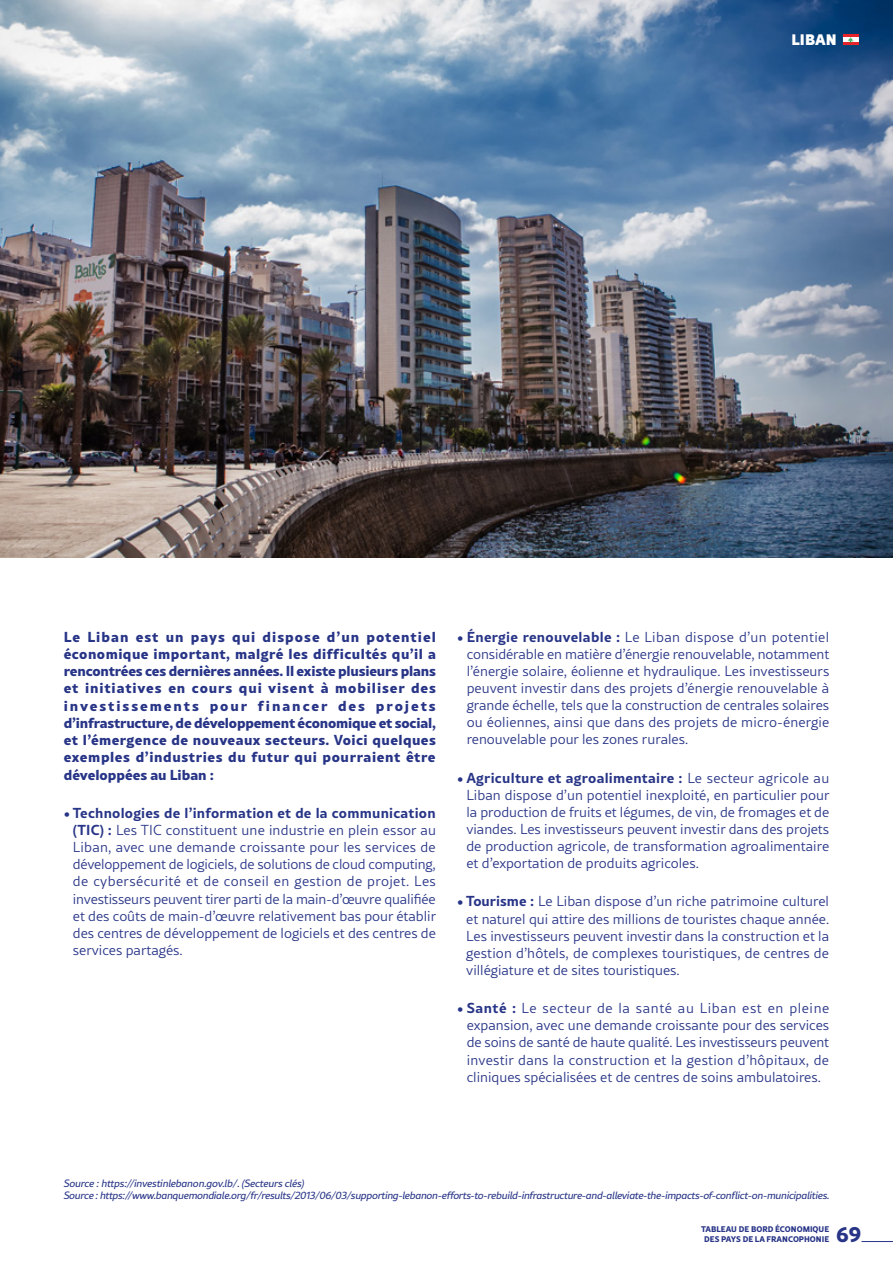
<style>
.page{position:relative;width:893px;height:1263px;background:#fff}
.page>*{position:absolute;margin:0;border:0;box-sizing:border-box;transform-origin:0 0}
.t1{font:800 21.6px "Rival Sans";color:#283587}
.Rubriquage{font:900 15px "Rival Sans";letter-spacing:.01em;color:#fff}
.BODY{font:300 14.25px/17.1px "Rival Sans";color:#283587;text-align:justify}
.Chapo_1{font:800 14.25px/17.2px "Rival Sans";letter-spacing:.045em;color:#283587;text-align:justify}
.Notes_bas_de_page{font:italic 10.5px "Rival Sans";letter-spacing:-.03em;color:#283587}
.t2{font:800 8.1px/9.8px "Rival Sans";color:#283587;text-align:center}
.s1{font-weight:700}
</style>
<div class="page">
<img style="left:0;top:0;width:893px;height:557px">
<svg style="left:843px;top:35px;width:16px;height:10px"></svg>
<hr style="left:861px;top:1241px;width:32px;height:1px;background:#283587">
<p class="Rubriquage" style="left:791px;top:27px;width:47px">LIBAN</p>
<p class="Chapo_1" style="left:64px;top:627px;width:374px">Le Liban est un pays qui dispose d’un potentiel économique important, malgré les difficultés qu’il a rencontrées ces dernières années. Il existe plusieurs plans et initiatives en cours qui visent à mobiliser des investissements pour financer des projets d’infrastructure, de développement économique et social, et l’émergence de nouveaux secteurs. Voici quelques exemples d’industries du futur qui pourraient être développées au Liban :</p>
<p class="BODY" style="left:73px;top:804px;width:365px;text-indent:-9px"><span class="s1">• Technologies de l’information et de la communication (TIC) :</span> Les TIC constituent une industrie en plein essor au Liban, avec une demande croissante pour les services de développement de logiciels, de solutions de cloud computing, de cybersécurité et de conseil en gestion de projet. Les investisseurs peuvent tirer parti de la main-d’œuvre qualifiée et des coûts de main-d’œuvre relativement bas pour établir des centres de développement de logiciels et des centres de services partagés.</p>
<p class="BODY" style="left:467px;top:628px;width:364px;text-indent:-10px"><span class="s1">• Énergie renouvelable :</span> Le Liban dispose d’un potentiel considérable en matière d’énergie renouvelable, notamment l’énergie solaire, éolienne et hydraulique. Les investisseurs peuvent investir dans des projets d’énergie renouvelable à grande échelle, tels que la construction de centrales solaires ou éoliennes, ainsi que dans des projets de micro-énergie renouvelable pour les zones rurales.</p>
<p class="BODY" style="left:466px;top:769px;width:365px;text-indent:-9px"><span class="s1">• Agriculture et agroalimentaire :</span> Le secteur agricole au Liban dispose d’un potentiel inexploité, en particulier pour la production de fruits et légumes, de vin, de fromages et de viandes. Les investisseurs peuvent investir dans des projets de production agricole, de transformation agroalimentaire et d’exportation de produits agricoles.</p>
<p class="BODY" style="left:466px;top:893px;width:364px;text-indent:-9px"><span class="s1">• Tourisme :</span> Le Liban dispose d’un riche patrimoine culturel et naturel qui attire des millions de touristes chaque année.<br>Les investisseurs peuvent investir dans la construction et la gestion d’hôtels, de complexes touristiques, de centres de villégiature et de sites touristiques.</p>
<p class="BODY" style="left:467px;top:1000px;width:364px;text-indent:-10px"><span class="s1">• Santé :</span> Le secteur de la santé au Liban est en pleine expansion, avec une demande croissante pour des services de soins de santé de haute qualité. Les investisseurs peuvent investir dans la construction et la gestion d’hôpitaux, de cliniques spécialisées et de centres de soins ambulatoires.</p>
<p class="Notes_bas_de_page" style="left:64px;top:1175px;width:242px">Source : https://investinlebanon.gov.lb/. (Secteurs clés)</p>
<p class="Notes_bas_de_page" style="left:64px;top:1188px;width:767px">Source : https://www.banquemondiale.org/fr/results/2013/06/03/supporting-lebanon-efforts-to-rebuild-infrastructure-and-alleviate-the-impacts-of-conflict-on-municipalities.</p>
<p class="t2" style="left:701px;top:1224px;width:130px">TABLEAU DE BORD ÉCONOMIQUE<br>DES PAYS DE LA FRANCOPHONIE</p>
<h1 class="t1" style="left:836px;top:1217px;width:27px">69</h1>
</div>
